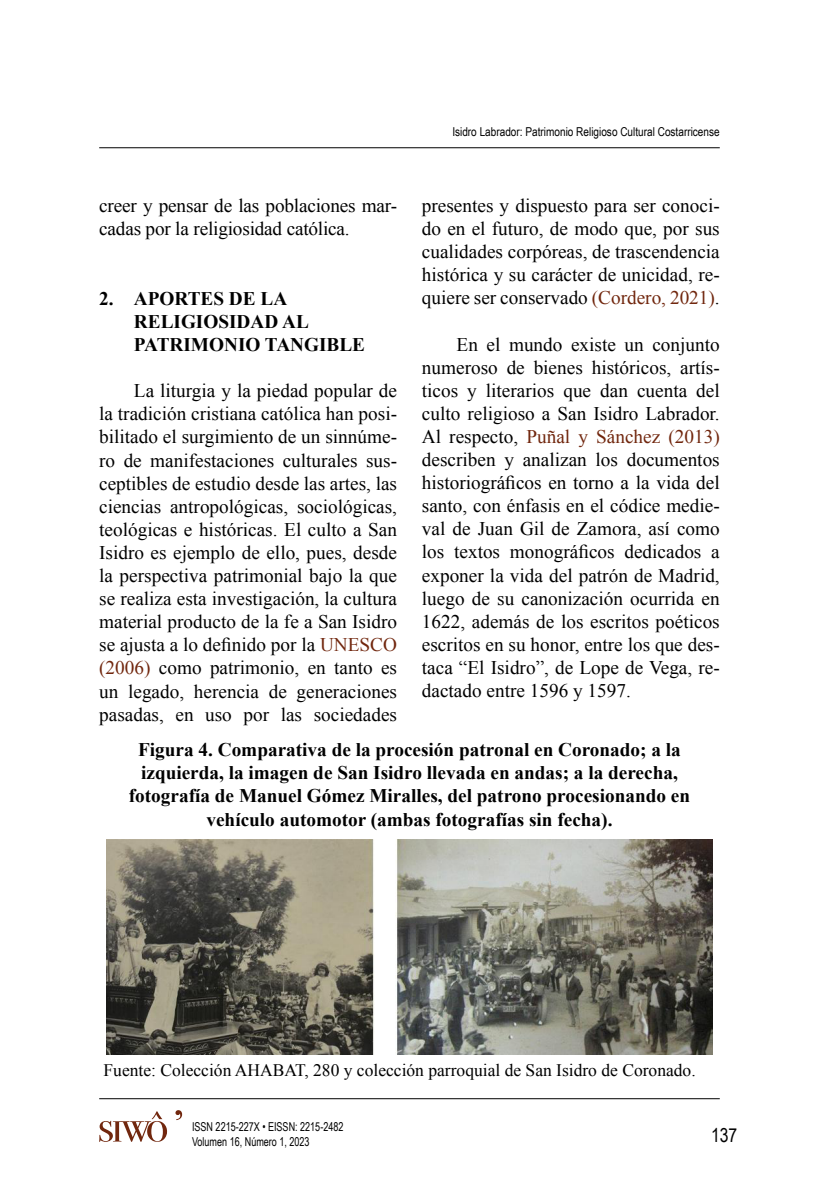
<style>
.page{position:relative;width:819px;height:1197px;background:#fff}
.page>*{position:absolute;margin:0;border:0;box-sizing:border-box;transform-origin:0 0}
.t1{font:19.25px/23.1px "Times New Roman";color:#000;text-align:justify}
.t2{font:700 19.25px/23.1px "Times New Roman";color:#000}
.t3{font:19.25px "Arial Narrow";color:#000}
.t4{font:17.5px "Times New Roman";color:#000}
.t5{font:12.25px "Arial Narrow";color:#000}
.t6{font:12.25px/14.7px "Arial Narrow";color:#000;scale:.9 1}
.s1{color:#71270e}
</style>
<div class="page">
<hr style="left:99px;top:147px;width:621px;height:1px;background:#000">
<hr style="left:99px;top:1098px;width:621px;height:1px;background:#000">
<svg style="left:99px;top:1111px;width:68px;height:31px"></svg>
<svg style="left:175px;top:1110px;width:7px;height:10px"></svg>
<img style="left:107px;top:839px;width:605px;height:216px">
<p class="t1" style="left:99px;top:193px;width:299px">creer y pensar de las poblaciones mar&shy;cadas por la religiosidad católica.</p>
<p class="t2" style="left:134px;top:286px;width:233px;text-indent:-35px">2. APORTES DE LA<br>RELIGIOSIDAD AL<br>PATRIMONIO TANGIBLE</p>
<p class="t1" style="left:99px;top:379px;width:299px;text-indent:35px">La liturgia y la piedad popular de la tradición cristiana católica han posi&shy;bilitado el surgimiento de un sinnúme&shy;ro de manifestaciones culturales sus&shy;ceptibles de estudio desde las artes, las ciencias antropológicas, sociológicas, teológicas e históricas. El culto a San Isidro es ejemplo de ello, pues, desde la perspectiva patrimonial bajo la que se realiza esta investigación, la cultura material producto de la fe a San Isidro se ajusta a lo definido por la <span class="s1">UNESCO (2006)</span> como patrimonio, en tanto es un legado, herencia de generaciones pasadas, en uso por las sociedades</p>
<p class="t5" style="left:452px;top:123px;width:269px">Isidro Labrador: Patrimonio Religioso Cultural Costarricense</p>
<p class="t1" style="left:422px;top:193px;width:299px">presentes y dispuesto para ser conoci&shy;do en el futuro, de modo que, por sus cualidades corpóreas, de trascendencia histórica y su carácter de unicidad, re&shy;quiere ser conservado <span class="s1">(Cordero, 2021)</span>.</p>
<p class="t1" style="left:422px;top:332px;width:299px;text-indent:35px">En el mundo existe un conjunto numeroso de bienes históricos, artís&shy;ticos y literarios que dan cuenta del culto religioso a San Isidro Labrador.<br>Al respecto, <span class="s1">Puñal y Sánchez (2013) </span>describen y analizan los documentos historiográficos en torno a la vida del santo, con énfasis en el códice medie&shy;val de Juan Gil de Zamora, así como los textos monográficos dedicados a exponer la vida del patrón de Madrid, luego de su canonización ocurrida en 1622, además de los escritos poéticos escritos en su honor, entre los que des&shy;taca “El Isidro”, de Lope de Vega, re&shy;dactado entre 1596 y 1597.</p>
<p class="t2" style="left:129px;top:738px;width:563px;text-align:center">Figura 4. Comparativa de la procesión patronal en Coronado; a la izquierda, la imagen de San Isidro llevada en andas; a la derecha, fotografía de Manuel Gómez Miralles, del patrono procesionando en vehículo automotor (ambas fotografías sin fecha).</p>
<p class="t4" style="left:104px;top:1058px;width:594px">Fuente: Colección AHABAT, 280 y colección parroquial de San Isidro de Coronado.</p>
<p class="t6" style="left:192px;top:1119px;width:170px">ISSN 2215-227X • EISSN: 2215-2482<br>Volumen 16, Número 1, 2023</p>
<p class="t3" style="left:711px;top:1121px;width:28px">137</p>
</div>
